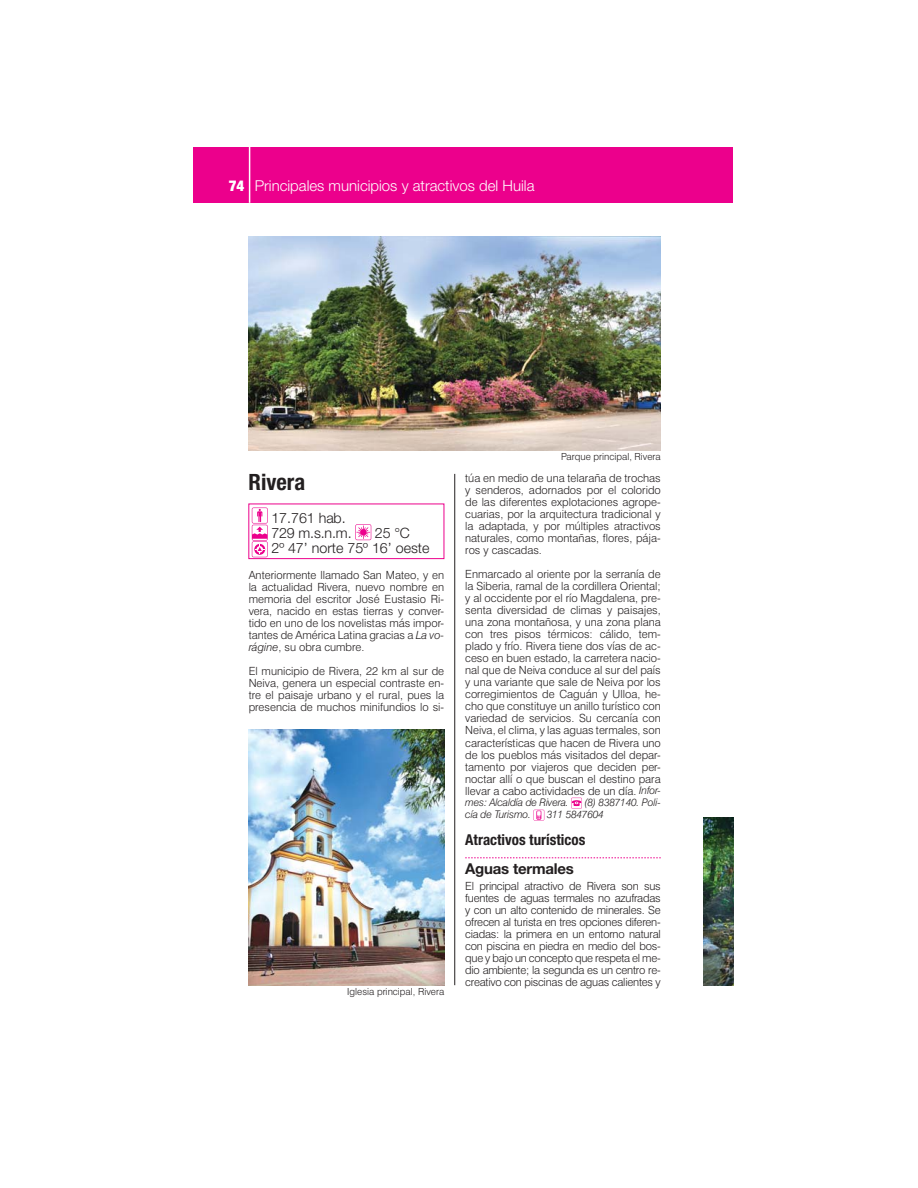
<style>
.page{position:relative;width:918px;height:1188px;background:#fff}
.page>*{position:absolute;margin:0;border:0;box-sizing:border-box;transform-origin:0 0}
.t1{font:700 condensed 22.5px "Helvetica Neue LT Pro";color:#231f20}
.t2{font:300 15px "Helvetica Neue";color:#fff}
.t3{font:700 condensed 15px "Helvetica Neue LT Pro";color:#231f20}
.t4{font:700 15px "Helvetica Neue";letter-spacing:-.015em;color:#231f20}
.t5{font:300 14.25px/15px "Helvetica Neue";color:#231f20}
.t6{font:300 11.25px/12px "Swiss 721 BT";color:#231f20;text-align:justify}
.t7{font:italic 300 10.5px "Swiss 721 BT";letter-spacing:-.015em;color:#231f20}
.t8{font:300 9.75px "Swiss 721 BT";color:#231f20}
.s1{font-weight:900;font-stretch:condensed}
.s2{font-style:italic}
.s3{font-style:italic;font-size:10.5px}
</style>
<div class="page">
<div style="left:703px;top:148px;width:30px;height:55px;background:#ec008c"></div>
<div style="left:193px;top:148px;width:510px;height:55px;background:#ec008c"></div>
<hr style="left:249px;top:140px;width:1px;height:63px;background:#fff">
<img style="left:703px;top:818px;width:30px;height:167px">
<svg style="left:571px;top:798px;width:11px;height:11px"></svg>
<svg style="left:533px;top:810px;width:11px;height:11px"></svg>
<img style="left:249px;top:237px;width:412px;height:213px">
<svg style="left:465px;top:858px;width:196px;height:1px"></svg>
<div style="left:249px;top:504px;width:195px;height:55px;border:1px solid #ec008c"></div>
<svg style="left:355px;top:524px;width:16px;height:16px"></svg>
<svg style="left:252px;top:508px;width:16px;height:49px"></svg>
<hr style="left:454px;top:474px;width:1px;height:511px;background:#231f20">
<img style="left:249px;top:729px;width:195px;height:256px">
<h2 class="t2" style="left:229px;top:180px;width:307px"><span class="s1">74</span> Principales municipios y atractivos del Huila</h2>
<p class="t8" style="left:561px;top:453px;width:101px">Parque principal, Rivera</p>
<h1 class="t1" style="left:249px;top:474px;width:58px">Rivera</h1>
<p class="t5" style="left:271px;top:512px;width:82px">17.761 hab.<br>729 m.s.n.m.</p>
<p class="t5" style="left:271px;top:527px;width:160px;text-indent:104px">25 °C<br>2º 47’ norte 75º 16’ oeste</p>
<p class="t6" style="left:249px;top:570px;width:197px">Anteriormente llamado San Mateo, y en la actualidad Rivera, nuevo nombre en memoria del escritor José Eustasio Ri&shy;vera, nacido en estas tierras y conver&shy;tido en uno de los novelistas más impor&shy;tantes de América Latina gracias a <span class="s2">La vo&shy;rágine</span>, su obra cumbre.</p>
<p class="t6" style="left:249px;top:666px;width:197px">El municipio de Rivera, 22 km al sur de Neiva, genera un especial contraste en&shy;tre el paisaje urbano y el rural, pues la presencia de muchos minifundios lo si-</p>
<p class="t8" style="left:347px;top:988px;width:98px">Iglesia principal, Rivera</p>
<p class="t6" style="left:465px;top:474px;width:197px">túa en medio de una telaraña de trochas y senderos, adornados por el colorido de las diferentes explotaciones agrope&shy;cuarias, por la arquitectura tradicional y la adaptada, y por múltiples atractivos naturales, como montañas, flores, pája&shy;ros y cascadas.</p>
<p class="t6" style="left:465px;top:570px;width:197px">Enmarcado al oriente por la serranía de la Siberia, ramal de la cordillera Oriental; y al occidente por el río Magdalena, pre&shy;senta diversidad de climas y paisajes, una zona montañosa, y una zona plana con tres pisos térmicos: cálido, tem&shy;plado y frío. Rivera tiene dos vías de ac&shy;ceso en buen estado, la carretera nacio&shy;nal que de Neiva conduce al sur del país y una variante que sale de Neiva por los corregimientos de Caguán y Ulloa, he&shy;cho que constituye un anillo turístico con variedad de servicios. Su cercanía con Neiva, el clima, y las aguas termales, son características que hacen de Rivera uno de los pueblos más visitados del depar&shy;tamento por viajeros que deciden per&shy;noctar allí o que buscan el destino para llevar a cabo actividades de un día. <span class="s3">Infor-</span></p>
<p class="t7" style="left:465px;top:799px;width:105px">mes: Alcaldía de Rivera.</p>
<p class="t7" style="left:584px;top:799px;width:78px">(8) 8387140. Poli-</p>
<p class="t7" style="left:465px;top:811px;width:67px">cía de Turismo.</p>
<p class="t7" style="left:547px;top:811px;width:59px">311 5847604</p>
<h2 class="t3" style="left:465px;top:835px;width:122px">Atractivos turísticos</h2>
<h2 class="t4" style="left:465px;top:863px;width:110px">Aguas termales</h2>
<p class="t6" style="left:465px;top:882px;width:197px">El principal atractivo de Rivera son sus fuentes de aguas termales no azufradas y con un alto contenido de minerales. Se ofrecen al turista en tres opciones diferen&shy;ciadas: la primera en un entorno natural con piscina en piedra en medio del bos&shy;que y bajo un concepto que respeta el me&shy;dio ambiente; la segunda es un centro re&shy;creativo con piscinas de aguas calientes y</p>
</div>
